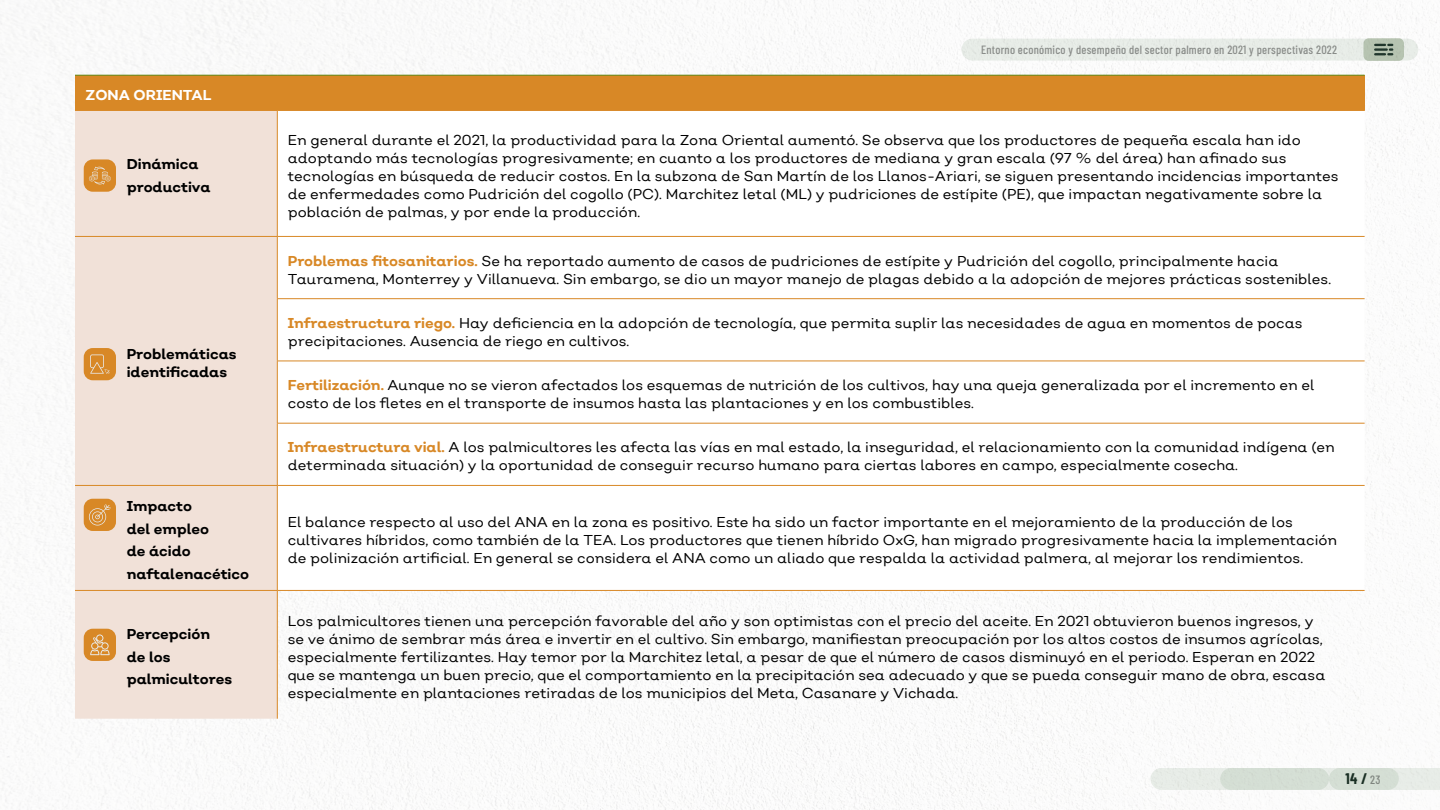
<style>
.page{position:relative;width:1440px;height:810px;background:#fff}
.page>*{position:absolute;margin:0;border:0;box-sizing:border-box;transform-origin:0 0}
.t1{font:700 15px "Barlow Condensed";color:#20362c}
.t2{font:14.25px/18px "Nutmeg";color:#000}
.t3{font:700 14.25px/22.5px "Nutmeg";color:#000}
.t4{font:700 14.25px "Nutmeg";color:#fff}
.t5{font:500 12px "Barlow Condensed";letter-spacing:.02em;color:#999}
.s1{font-weight:700;color:#d88826}
.s2{font-weight:500;font-size:12px;color:#999}
</style>
<div class="page">
<img style="left:0;top:0;width:1440px;height:810px">
<div style="left:962px;top:39px;width:456px;height:22px;background:#ebf0eb;border-radius:11px"></div>
<svg style="left:1391px;top:768px;width:49px;height:22px"></svg>
<div style="left:1151px;top:768px;width:178px;height:22px;background:#ebf0eb;border-radius:11px"></div>
<div style="left:1220px;top:768px;width:179px;height:22px;background:#d4ded4;border-radius:11px"></div>
<svg style="left:1364px;top:38px;width:40px;height:23px"></svg>
<svg style="left:1375px;top:44px;width:17px;height:11px"></svg>
<div style="left:75px;top:75px;width:1290px;height:35px;background:#d88826"></div>
<div style="left:75px;top:111px;width:202px;height:608px;background:#f1e1d8"></div>
<svg style="left:278px;top:111px;width:1087px;height:479px"></svg>
<hr style="left:75px;top:75px;width:202px;height:1px;background:#618b1d">
<hr style="left:277px;top:75px;width:1088px;height:1px;background:#618b1d">
<hr style="left:75px;top:110px;width:202px;height:1px;background:#d88826">
<hr style="left:277px;top:110px;width:1088px;height:1px;background:#d88826">
<hr style="left:277px;top:111px;width:1px;height:125px;background:#d88826">
<hr style="left:75px;top:236px;width:202px;height:1px;background:#d88826">
<hr style="left:277px;top:236px;width:1088px;height:1px;background:#d88826">
<hr style="left:277px;top:237px;width:1px;height:61px;background:#d88826">
<hr style="left:277px;top:298px;width:1088px;height:1px;background:#d88826">
<hr style="left:277px;top:299px;width:1px;height:62px;background:#d88826">
<hr style="left:277px;top:361px;width:1088px;height:1px;background:#d88826">
<hr style="left:277px;top:361px;width:1px;height:62px;background:#d88826">
<hr style="left:277px;top:423px;width:1088px;height:1px;background:#d88826">
<hr style="left:277px;top:423px;width:1px;height:62px;background:#d88826">
<hr style="left:75px;top:485px;width:202px;height:1px;background:#d88826">
<hr style="left:277px;top:485px;width:1088px;height:1px;background:#d88826">
<hr style="left:277px;top:486px;width:1px;height:104px;background:#d88826">
<hr style="left:75px;top:590px;width:202px;height:1px;background:#d88826">
<hr style="left:277px;top:590px;width:1088px;height:1px;background:#d88826">
<hr style="left:277px;top:591px;width:1px;height:128px;background:#d88826">
<div style="left:84px;top:159px;width:32px;height:33px;background:#d88826;border-radius:9px"></div>
<div style="left:84px;top:348px;width:32px;height:32px;background:#d88826;border-radius:9px"></div>
<div style="left:84px;top:499px;width:32px;height:32px;background:#d88826;border-radius:9px"></div>
<div style="left:84px;top:629px;width:32px;height:32px;background:#d88826;border-radius:9px"></div>
<svg style="left:89px;top:167px;width:22px;height:17px"></svg>
<svg style="left:90px;top:354px;width:20px;height:20px"></svg>
<svg style="left:89px;top:504px;width:22px;height:22px"></svg>
<svg style="left:90px;top:634px;width:20px;height:21px"></svg>
<p class="t4" style="left:86px;top:86px;width:127px">ZONA ORIENTAL</p>
<p class="t3" style="left:127px;top:153px;width:85px">Dinámica productiva</p>
<p class="t3" style="left:127px;top:345px;width:111px;line-height:18px">Problemáticas identificadas</p>
<p class="t3" style="left:127px;top:495px;width:124px">Impacto<br>del empleo<br>de ácido naftalenacético</p>
<p class="t3" style="left:127px;top:623px;width:107px">Percepción de los palmicultores</p>
<p class="t5" style="left:981px;top:41px;width:358px">Entorno económico y desempeño del sector palmero en 2021 y perspectivas 2022</p>
<p class="t2" style="left:288px;top:130px;width:1052px">En general durante el 2021, la productividad para la Zona Oriental aumentó. Se observa que los productores de pequeña escala han ido adoptando más tecnologías progresivamente; en cuanto a los productores de mediana y gran escala (97 % del área) han afinado sus tecnologías en búsqueda de reducir costos. En la subzona de San Martín de los Llanos-Ariari, se siguen presentando incidencias importantes de enfermedades como Pudrición del cogollo (PC). Marchitez letal (ML) y pudriciones de estípite (PE), que impactan negativamente sobre la población de palmas, y por ende la producción.</p>
<p class="t2" style="left:288px;top:251px;width:1045px"><span class="s1">Problemas fitosanitarios.</span> Se ha reportado aumento de casos de pudriciones de estípite y Pudrición del cogollo, principalmente hacia<br>Tauramena, Monterrey y Villanueva. Sin embargo, se dio un mayor manejo de plagas debido a la adopción de mejores prácticas sostenibles.</p>
<p class="t2" style="left:288px;top:314px;width:1016px"><span class="s1">Infraestructura riego.</span> Hay deficiencia en la adopción de tecnología, que permita suplir las necesidades de agua en momentos de pocas precipitaciones. Ausencia de riego en cultivos.</p>
<p class="t2" style="left:288px;top:376px;width:1028px"><span class="s1">Fertilización.</span> Aunque no se vieron afectados los esquemas de nutrición de los cultivos, hay una queja generalizada por el incremento en el costo de los fletes en el transporte de insumos hasta las plantaciones y en los combustibles.</p>
<p class="t2" style="left:288px;top:438px;width:1048px"><span class="s1">Infraestructura vial.</span> A los palmicultores les afecta las vías en mal estado, la inseguridad, el relacionamiento con la comunidad indígena (en determinada situación) y la oportunidad de conseguir recurso humano para ciertas labores en campo, especialmente cosecha.</p>
<p class="t2" style="left:288px;top:513px;width:1051px">El balance respecto al uso del ANA en la zona es positivo. Este ha sido un factor importante en el mejoramiento de la producción de los cultivares híbridos, como también de la TEA. Los productores que tienen híbrido OxG, han migrado progresivamente hacia la implementación de polinización artificial. En general se considera el ANA como un aliado que respalda la actividad palmera, al mejorar los rendimientos.</p>
<p class="t2" style="left:288px;top:611px;width:1039px">Los palmicultores tienen una percepción favorable del año y son optimistas con el precio del aceite. En 2021 obtuvieron buenos ingresos, y se ve ánimo de sembrar más área e invertir en el cultivo. Sin embargo, manifiestan preocupación por los altos costos de insumos agrícolas, especialmente fertilizantes. Hay temor por la Marchitez letal, a pesar de que el número de casos disminuyó en el periodo. Esperan en 2022 que se mantenga un buen precio, que el comportamiento en la precipitación sea adecuado y que se pueda conseguir mano de obra, escasa especialmente en plantaciones retiradas de los municipios del Meta, Casanare y Vichada.</p>
<p class="t1" style="left:1346px;top:768px;width:36px">14 / <span class="s2">23</span></p>
</div>
